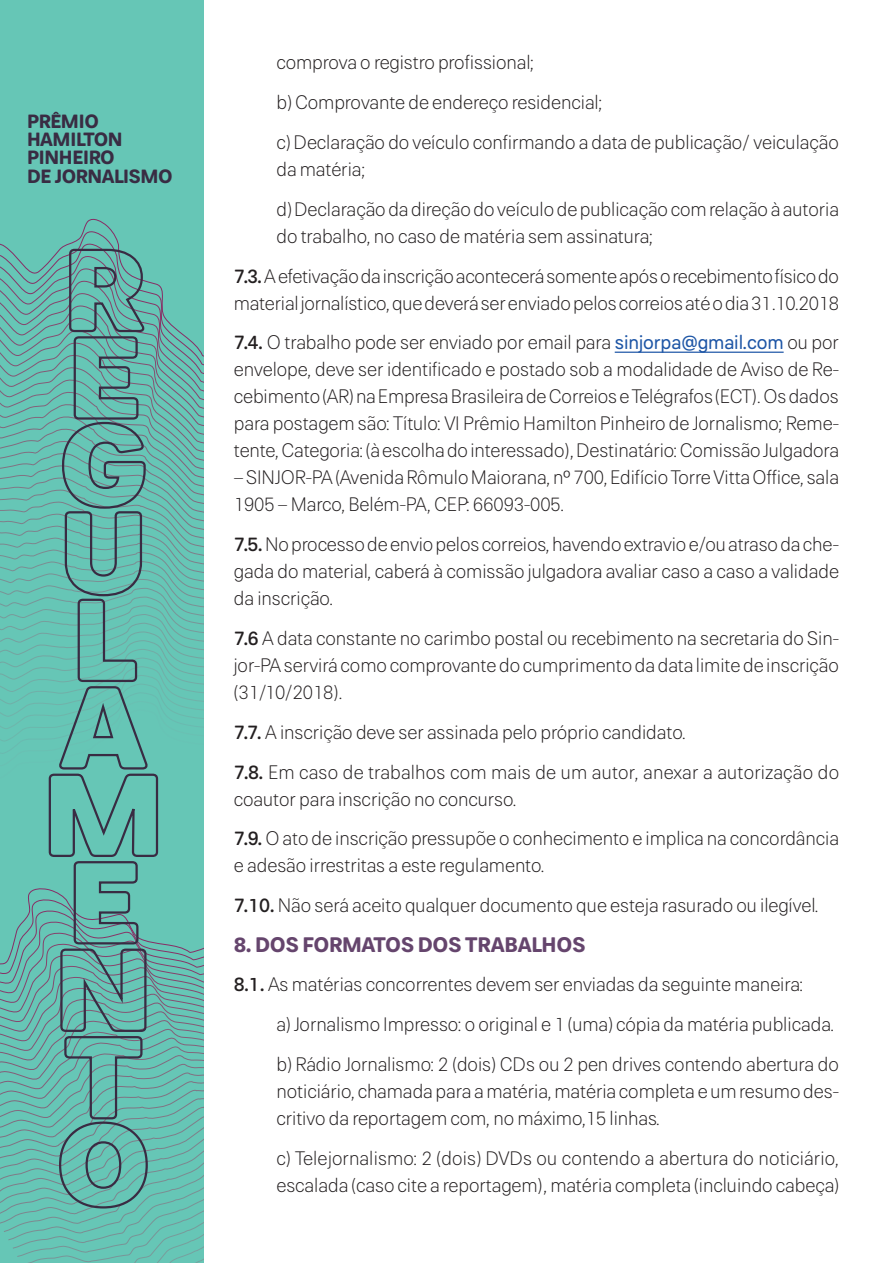
<style>
.page{position:relative;width:893px;height:1263px;background:#fff}
.page>*{position:absolute;margin:0;border:0;box-sizing:border-box;transform-origin:0 0}
.t1{font:700 21px "Paul Grotesk Soft";letter-spacing:-.015em;color:#65456d}
.t2{font:300 19.5px/39.8px "Paul Grotesk Soft";color:#231f20}
.t3{font:700 19.2px/18.5px "Paul Grotesk Soft";letter-spacing:-.02em;color:#392c43}
.s1{font-weight:500}
.s2{font-weight:400;color:#1e56a6}
</style>
<div class="page">
<div style="left:0;top:0;width:203px;height:1263px;background:#66c6b6"></div>
<svg style="left:0;top:888px;width:203px;height:375px"></svg>
<svg style="left:0;top:218px;width:203px;height:536px"></svg>
<svg style="left:48px;top:248px;width:111px;height:962px"></svg>
<hr style="left:615px;top:352px;width:169px;height:1px;background:#1e56a6">
<p class="t3" style="left:27px;top:112px;width:147px">PRÊMIO<br>HAMILTON<br>PINHEIRO<br>DE JORNALISMO</p>
<p class="t2" style="left:276px;top:43px;width:564px">comprova o registro profissional;<br>b) Comprovante de endereço residencial;<br>c) Declaração do veículo confirmando a data de publicação/ veiculação</p>
<p class="t2" style="left:276px;top:149px;width:564px">da matéria;<br>d) Declaração da direção do veículo de publicação com relação à autoria</p>
<p class="t2" style="left:234px;top:216px;width:607px;text-indent:43px">do trabalho, no caso de matéria sem assinatura;<br><span class="s1">7.3.</span> A efetivação da inscrição acontecerá somente após o recebimento físico do</p>
<p class="t2" style="left:234px;top:283px;width:607px">material jornalístico, que deverá ser enviado pelos correios até o dia 31.10.2018<br><span class="s1">7.4.</span> O trabalho pode ser enviado por email para <span class="s2">sinjorpa@gmail.com</span> ou por</p>
<p class="t2" style="left:234px;top:356px;width:607px;line-height:27px;text-align:justify">envelope, deve ser identificado e postado sob a modalidade de Aviso de Re&shy;cebimento (AR) na Empresa Brasileira de Correios e Telégrafos (ECT). Os dados para postagem são: Título: VI Prêmio Hamilton Pinheiro de Jornalismo; Reme&shy;tente, Categoria: (à escolha do interessado), Destinatário: Comissão Julgadora</p>
<p class="t2" style="left:234px;top:464px;width:607px;line-height:27px">– SINJOR-PA (Avenida Rômulo Maiorana, nº 700, Edifício Torre Vitta Office, sala<br>1905 – Marco, Belém-PA, CEP: 66093-005.</p>
<p class="t2" style="left:234px;top:531px;width:607px;line-height:27px;text-align:justify"><span class="s1">7.5.</span> No processo de envio pelos correios, havendo extravio e/ou atraso da che&shy;gada do material, caberá à comissão julgadora avaliar caso a caso a validade da inscrição.</p>
<p class="t2" style="left:234px;top:625px;width:607px;line-height:27px;text-align:justify"><span class="s1">7.6</span> A data constante no carimbo postal ou recebimento na secretaria do Sin&shy;jor-PA servirá como comprovante do cumprimento da data limite de inscrição (31/10/2018).</p>
<p class="t2" style="left:234px;top:712px;width:607px"><span class="s1">7.7.</span> A inscrição deve ser assinada pelo próprio candidato.<br><span class="s1">7.8.</span> Em caso de trabalhos com mais de um autor, anexar a autorização do</p>
<p class="t2" style="left:234px;top:779px;width:607px">coautor para inscrição no concurso.<br><span class="s1">7.9.</span> O ato de inscrição pressupõe o conhecimento e implica na concordância</p>
<p class="t2" style="left:234px;top:845px;width:586px">e adesão irrestritas a este regulamento.<br><span class="s1">7.10.</span> Não será aceito qualquer documento que esteja rasurado ou ilegível.</p>
<p class="t1" style="left:234px;top:932px;width:353px">8. DOS FORMATOS DOS TRABALHOS</p>
<p class="t2" style="left:276px;top:965px;width:564px;text-indent:-43px"><span class="s1">8.1.</span> As matérias concorrentes devem ser enviadas da seguinte maneira:<br>a) Jornalismo Impresso: o original e 1 (uma) cópia da matéria publicada. b) Rádio Jornalismo: 2 (dois) CDs ou 2 pen drives contendo abertura do</p>
<p class="t2" style="left:276px;top:1077px;width:564px;line-height:27px">noticiário, chamada para a matéria, matéria completa e um resumo des&shy;critivo da reportagem com, no máximo,15 linhas.</p>
<p class="t2" style="left:276px;top:1144px;width:564px;line-height:27px">c) Telejornalismo: 2 (dois) DVDs ou contendo a abertura do noticiário, escalada (caso cite a reportagem), matéria completa (incluindo cabeça)</p>
</div>
